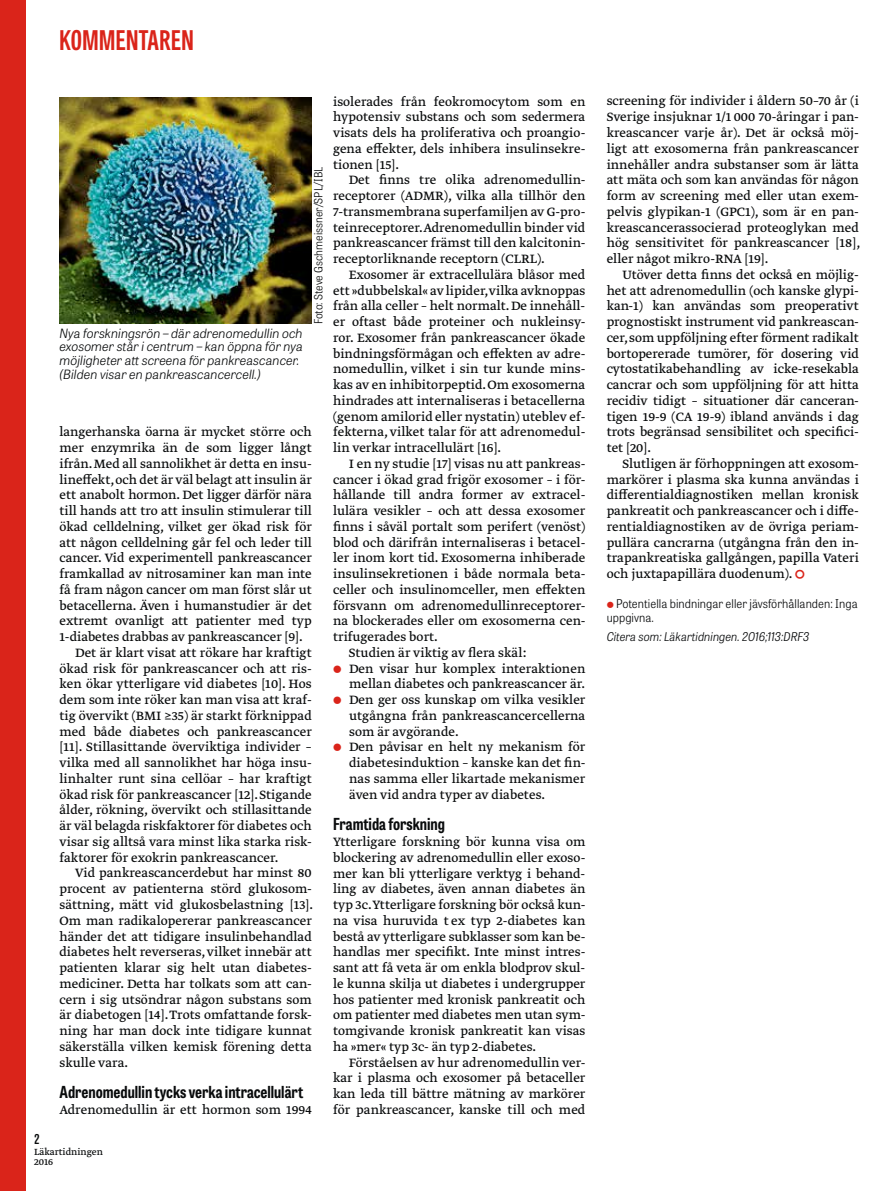
<style>
.page{position:relative;width:893px;height:1191px;background:#fff}
.page>*{position:absolute;margin:0;border:0;box-sizing:border-box;transform-origin:0 0}
.t1{font:700 27px "Tablet Gothic Compressed";letter-spacing:.02em;color:#da241a}
.t2{font:700 16.5px "Tablet Gothic Condensed";color:#090b0c}
.t3{font:14.25px/15.8px "Greta Text Pro Regular Min";color:#090b0c;text-align:justify}
.t4{font:600 13.5px "Tablet Gothic Condensed";color:#090b0c}
.t5{font:italic 300 12.75px/13.5px "Tablet Gothic";color:#090b0c}
.t6{font:300 12px/14.2px "Tablet Gothic Narrow";letter-spacing:.005em;color:#090b0c}
.t7{font:italic 300 12px "Tablet Gothic Narrow";color:#090b0c}
.t8{font:300 11.25px "Tablet Gothic Narrow";letter-spacing:.005em;color:#090b0c}
.t9{font:10.5px/10.5px "Greta Text Pro";color:#090b0c}
.s1{color:#da241a}
</style>
<div class="page">
<div style="left:0;top:0;width:26px;height:1191px;background:#da241a"></div>
<img style="left:60px;top:97px;width:252px;height:227px">
<h1 class="t1" style="left:60px;top:22px;width:136px">KOMMENTAREN</h1>
<p class="t5" style="left:60px;top:326px;width:245px">Nya forskningsrön – där adrenomedullin och exosomer står i centrum – kan öppna för nya möjligheter att screena för pankreascancer. (Bilden visar en pankreascancercell.)</p>
<p class="t8" style="left:311px;top:324px;width:159px;rotate:-90deg">Foto: Steve Gschmeissner/SPL/IBL</p>
<p class="t3" style="left:60px;top:425px;width:254px">langerhanska öarna är mycket större och</p>
<p class="t3" style="left:60px;top:440px;width:254px">mer enzymrika än de som ligger långt</p>
<p class="t3" style="left:60px;top:456px;width:254px">ifrån. Med all sannolikhet är detta en insu-</p>
<p class="t3" style="left:60px;top:472px;width:254px">lineffekt, och det är väl belagt att insulin är</p>
<p class="t3" style="left:60px;top:488px;width:254px">ett anabolt hormon. Det ligger därför nära</p>
<p class="t3" style="left:60px;top:503px;width:254px">till hands att tro att insulin stimulerar till</p>
<p class="t3" style="left:60px;top:519px;width:254px">ökad celldelning, vilket ger ökad risk för</p>
<p class="t3" style="left:60px;top:535px;width:254px">att någon celldelning går fel och leder till</p>
<p class="t3" style="left:60px;top:551px;width:254px">cancer. Vid experimentell pankreascancer</p>
<p class="t3" style="left:60px;top:566px;width:254px">framkallad av nitrosaminer kan man inte</p>
<p class="t3" style="left:60px;top:582px;width:254px">få fram någon cancer om man först slår ut</p>
<p class="t3" style="left:60px;top:598px;width:254px">betacellerna. Även i humanstudier är det</p>
<p class="t3" style="left:60px;top:614px;width:254px">extremt ovanligt att patienter med typ</p>
<p class="t3" style="left:60px;top:629px;width:245px">1-diabetes drabbas av pankreascancer [9].</p>
<p class="t3" style="left:75px;top:645px;width:238px">Det är klart visat att rökare har kraftigt</p>
<p class="t3" style="left:60px;top:661px;width:254px">ökad risk för pankreascancer och att ris-</p>
<p class="t3" style="left:60px;top:677px;width:254px">ken ökar ytterligare vid diabetes [10]. Hos</p>
<p class="t3" style="left:60px;top:692px;width:254px">dem som inte röker kan man visa att kraf-</p>
<p class="t3" style="left:60px;top:708px;width:254px">tig övervikt (BMI ≥35) är starkt förknippad</p>
<p class="t3" style="left:60px;top:724px;width:254px">med både diabetes och pankreascancer</p>
<p class="t3" style="left:60px;top:740px;width:254px">[11]. Stillasittande överviktiga individer –</p>
<p class="t3" style="left:60px;top:755px;width:254px">vilka med all sannolikhet har höga insu-</p>
<p class="t3" style="left:60px;top:771px;width:254px">linhalter runt sina cellöar – har kraftigt</p>
<p class="t3" style="left:60px;top:787px;width:254px">ökad risk för pankreascancer [12]. Stigande</p>
<p class="t3" style="left:60px;top:803px;width:254px">ålder, rökning, övervikt och stillasittande</p>
<p class="t3" style="left:60px;top:818px;width:254px">är väl belagda riskfaktorer för diabetes och</p>
<p class="t3" style="left:60px;top:834px;width:254px">visar sig alltså vara minst lika starka risk-</p>
<p class="t3" style="left:60px;top:850px;width:221px">faktorer för exokrin pankreascancer.</p>
<p class="t3" style="left:75px;top:866px;width:238px">Vid pankreascancerdebut har minst 80</p>
<p class="t3" style="left:60px;top:881px;width:254px">procent av patienterna störd glukosom-</p>
<p class="t3" style="left:60px;top:897px;width:255px">sättning, mätt vid glukosbelastning [13].</p>
<p class="t3" style="left:60px;top:913px;width:254px">Om man radikalopererar pankreascancer</p>
<p class="t3" style="left:60px;top:929px;width:254px">händer det att tidigare insulinbehandlad</p>
<p class="t3" style="left:60px;top:944px;width:254px">diabetes helt reverseras, vilket innebär att</p>
<p class="t3" style="left:60px;top:960px;width:254px">patienten klarar sig helt utan diabetes-</p>
<p class="t3" style="left:60px;top:976px;width:254px">mediciner. Detta har tolkats som att can-</p>
<p class="t3" style="left:60px;top:992px;width:254px">cern i sig utsöndrar någon substans som</p>
<p class="t3" style="left:60px;top:1007px;width:254px">är diabetogen [14]. Trots omfattande forsk-</p>
<p class="t3" style="left:60px;top:1023px;width:254px">ning har man dock inte tidigare kunnat</p>
<p class="t3" style="left:60px;top:1039px;width:254px">säkerställa vilken kemisk förening detta</p>
<p class="t3" style="left:60px;top:1054px;width:70px">skulle vara.</p>
<p class="t2" style="left:60px;top:1080px;width:245px">Adrenomedullin tycks verka intracellulärt</p>
<p class="t3" style="left:60px;top:1102px;width:254px">Adrenomedullin är ett hormon som 1994</p>
<p class="t4" style="left:34px;top:1130px;width:7px">2</p>
<p class="t9" style="left:34px;top:1147px;width:70px">Läkartidningen<br>2016</p>
<p class="t3" style="left:333px;top:94px;width:254px">isolerades från feokromocytom som en hypotensiv substans och som sedermera visats dels ha proliferativa och proangio&shy;gena effekter, dels inhibera insulinsekre&shy;tionen [15].</p>
<p class="t3" style="left:333px;top:173px;width:254px;text-indent:16px">Det finns tre olika adrenomedullin&shy;receptorer (ADMR), vilka alla tillhör den 7-transmembrana superfamiljen av G-pro&shy;teinreceptorer.Adrenomedullin binder vid pankreascancer främst till den kalcitonin&shy;receptorliknande receptorn (CLRL).</p>
<p class="t3" style="left:333px;top:267px;width:254px;text-indent:16px">Exosomer är extracellulära blåsor med ett »dubbelskal« av lipider,vilka avknoppas från alla celler – helt normalt. De innehåll&shy;er oftast både proteiner och nukleinsy&shy;ror. Exosomer från pankreascancer ökade bindningsförmågan och effekten av adre&shy;nomedullin, vilket i sin tur kunde mins&shy;kas av en inhibitorpeptid. Om exosomerna hindrades att internaliseras i betacellerna (genom amilorid eller nystatin) uteblev ef&shy;fekterna, vilket talar för att adrenomedul&shy;lin verkar intracellulärt [16].</p>
<p class="t3" style="left:349px;top:456px;width:238px">I en ny studie [17] visas nu att pankreas-</p>
<p class="t3" style="left:333px;top:472px;width:254px">cancer i ökad grad frigör exosomer – i för-</p>
<p class="t3" style="left:333px;top:488px;width:254px">hållande till andra former av extracel-</p>
<p class="t3" style="left:333px;top:503px;width:254px">lulära vesikler – och att dessa exosomer</p>
<p class="t3" style="left:333px;top:519px;width:254px">finns i såväl portalt som perifert (venöst)</p>
<p class="t3" style="left:333px;top:535px;width:254px">blod och därifrån internaliseras i betacel-</p>
<p class="t3" style="left:333px;top:551px;width:254px">ler inom kort tid. Exosomerna inhiberade</p>
<p class="t3" style="left:333px;top:566px;width:254px">insulinsekretionen i både normala beta-</p>
<p class="t3" style="left:333px;top:582px;width:254px">celler och insulinomceller, men effekten</p>
<p class="t3" style="left:333px;top:598px;width:254px">försvann om adrenomedullinreceptorer-</p>
<p class="t3" style="left:333px;top:614px;width:254px">na blockerades eller om exosomerna cen-</p>
<p class="t3" style="left:333px;top:629px;width:106px">trifugerades bort.</p>
<p class="t3" style="left:349px;top:645px;width:179px">Studien är viktig av flera skäl:</p>
<p class="t3" style="left:349px;top:661px;width:238px">Den visar hur komplex interaktionen</p>
<p class="t3" style="left:349px;top:676px;width:238px">mellan diabetes och pankreascancer är.</p>
<p class="t3" style="left:349px;top:692px;width:238px">Den ger oss kunskap om vilka vesikler</p>
<p class="t3" style="left:349px;top:708px;width:238px">utgångna från pankreascancercellerna</p>
<p class="t3" style="left:349px;top:724px;width:111px">som är avgörande.</p>
<p class="t3" style="left:349px;top:739px;width:238px">Den påvisar en helt ny mekanism för</p>
<p class="t3" style="left:349px;top:755px;width:238px">diabetesinduktion – kanske kan det fin-</p>
<p class="t3" style="left:349px;top:771px;width:238px">nas samma eller likartade mekanismer</p>
<p class="t3" style="left:349px;top:787px;width:198px">även vid andra typer av diabetes.</p>
<p class="t2" style="left:333px;top:813px;width:113px">Framtida forskning</p>
<p class="t3" style="left:333px;top:834px;width:254px">Ytterligare forskning bör kunna visa om blockering av adrenomedullin eller exoso&shy;mer kan bli ytterligare verktyg i behand&shy;ling av diabetes, även annan diabetes än typ 3c. Ytterligare forskning bör också kun&shy;na visa huruvida t ex typ 2-diabetes kan bestå av ytterligare subklasser som kan be&shy;handlas mer specifikt. Inte minst intres&shy;sant att få veta är om enkla blodprov skul&shy;le kunna skilja ut diabetes i undergrupper hos patienter med kronisk pankreatit och om patienter med diabetes men utan sym&shy;tomgivande kronisk pankreatit kan visas ha »mer« typ 3c- än typ 2-diabetes.</p>
<p class="t3" style="left:333px;top:1055px;width:254px;text-indent:16px">Förståelsen av hur adrenomedullin ver&shy;kar i plasma och exosomer på betaceller kan leda till bättre mätning av markörer för pankreascancer, kanske till och med</p>
<p class="t3" style="left:607px;top:94px;width:255px">screening för individer i åldern 50–70 år (i Sverige insjuknar 1/1 000 70-åringar i pan&shy;kreascancer varje år). Det är också möj&shy;ligt att exosomerna från pankreascancer innehåller andra substanser som är lätta att mäta och som kan användas för någon form av screening med eller utan exem&shy;pelvis glypikan-1 (GPC1), som är en pan&shy;kreascancerassocierad proteoglykan med hög sensitivitet för pankreascancer [18], eller något mikro-RNA [19].</p>
<p class="t3" style="left:607px;top:267px;width:254px;text-indent:16px">Utöver detta finns det också en möjlig&shy;het att adrenomedullin (och kanske glypi&shy;kan-1) kan användas som preoperativt prognostiskt instrument vid pankreascan&shy;cer, som uppföljning efter förment radikalt bortopererade tumörer, för dosering vid cytostatikabehandling av icke-resekabla cancrar och som uppföljning för att hitta recidiv tidigt – situationer där canceran&shy;tigen 19-9 (CA 19-9) ibland används i dag trots begränsad sensibilitet och specifici&shy;tet [20].</p>
<p class="t3" style="left:607px;top:456px;width:254px;text-indent:16px">Slutligen är förhoppningen att exosom&shy;markörer i plasma ska kunna användas i differentialdiagnostiken mellan kronisk pankreatit och pankreascancer och i diffe&shy;rentialdiagnostiken av de övriga periam&shy;pullära cancrarna (utgångna från den in&shy;trapankreatiska gallgången, papilla Vateri och juxtapapillära duodenum). <span class="s1">▲</span></p>
<p class="t6" style="left:607px;top:596px;width:253px;text-indent:9px">Potentiella bindningar eller jävsförhållanden: Inga uppgivna.</p>
<p class="t7" style="left:607px;top:628px;width:204px">Citera som: Läkartidningen. 2016;113:DRF3</p>
</div>
